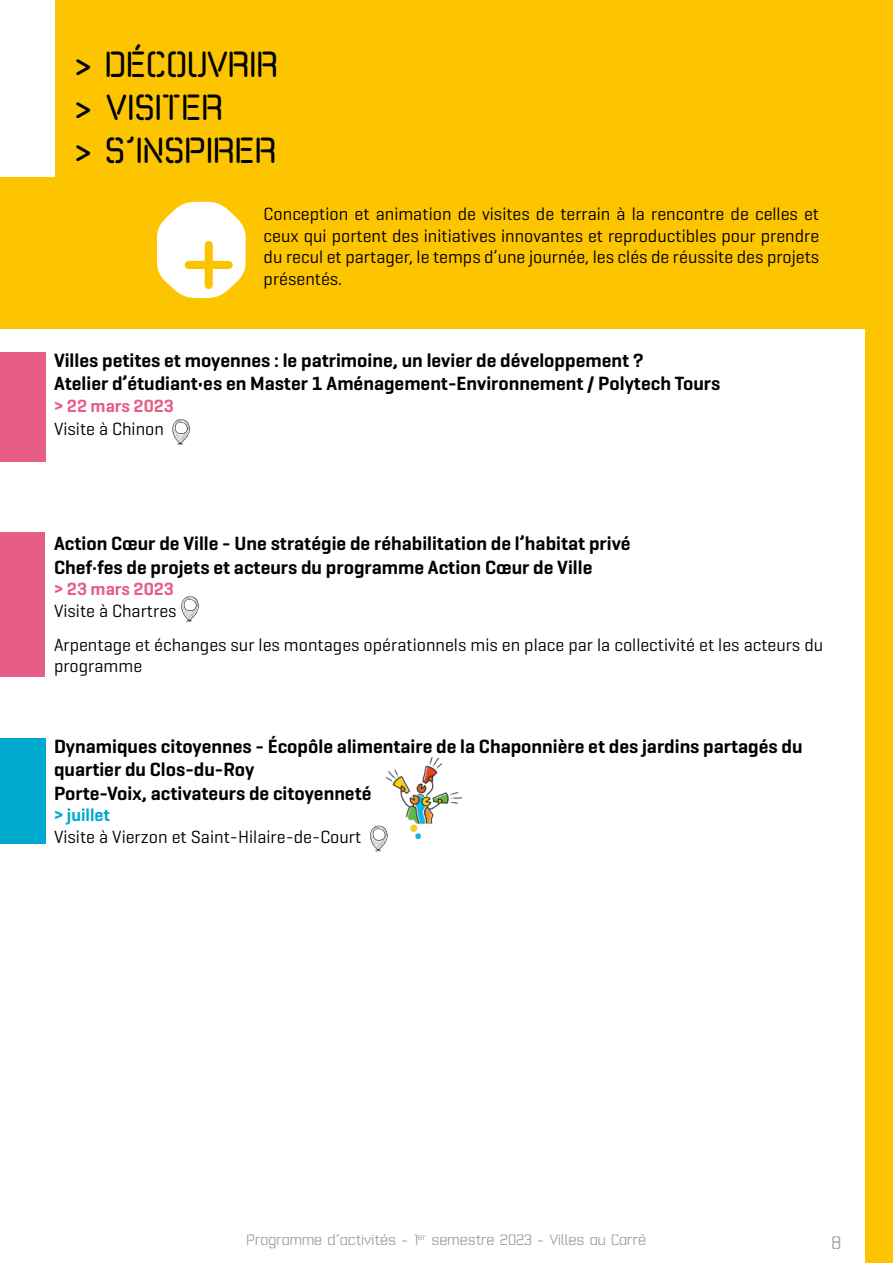
<style>
.page{position:relative;width:893px;height:1263px;background:#fff}
.page>*{position:absolute;margin:0;border:0;box-sizing:border-box;transform-origin:0 0}
.t1{font:123px "Exakt";color:#fdc300}
.t2{font:700 36px/43.2px "Exakt";color:#000}
.t3{font:600 19.5px/23.4px "Geogrotesque";color:#000}
.t4{font:18px/21.6px "Geogrotesque";color:#000;text-align:justify}
.t5{font:600 18px "Geogrotesque";color:#e75d85}
.t6{font:600 18px "Geogrotesque";color:#00aace}
.t7{font:18px "Exakt";color:#9d9c9c}
.t8{font:15px "Exakt";color:#9d9c9c}
</style>
<div class="page">
<div style="left:865px;top:0;width:28px;height:1263px;background:#fdc400"></div>
<div style="left:0;top:0;width:893px;height:329px;background:#fdc400"></div>
<div style="left:0;top:0;width:54px;height:176px;background:#fff"></div>
<div style="left:0;top:533px;width:44px;height:144px;background:#e75d85"></div>
<div style="left:0;top:738px;width:45px;height:105px;background:#00aace"></div>
<div style="left:0;top:352px;width:45px;height:110px;background:#e75d85"></div>
<svg style="left:172px;top:419px;width:18px;height:26px"></svg>
<svg style="left:181px;top:596px;width:18px;height:26px"></svg>
<svg style="left:370px;top:825px;width:18px;height:27px"></svg>
<img style="left:386px;top:757px;width:75px;height:81px">
<svg style="left:157px;top:202px;width:89px;height:96px"></svg>
<h2 class="t2" style="left:74px;top:43px;width:205px">&gt; DÉCOUVRIR &gt; VISITER<br>&gt; S’INSPIRER</h2>
<h1 class="t1" style="left:178px;top:207px;width:63px">+</h1>
<p class="t4" style="left:264px;top:203px;width:557px">Conception et animation de visites de terrain à la rencontre de celles et ceux qui portent des initiatives innovantes et reproductibles pour prendre du recul et partager, le temps d’une journée, les clés de réussite des projets présentés.</p>
<p class="t3" style="left:54px;top:349px;width:668px">Villes petites et moyennes : le patrimoine, un levier de développement ?<br>Atelier d’étudiant•es en Master 1 Aménagement-Environnement / Polytech Tours</p>
<p class="t5" style="left:54px;top:396px;width:122px">&gt; 22 mars 2023</p>
<p class="t4" style="left:54px;top:419px;width:112px">Visite à Chinon</p>
<p class="t3" style="left:54px;top:532px;width:578px">Action Cœur de Ville - Une stratégie de réhabilitation de l’habitat privé<br>Chef·fes de projets et acteurs du programme Action Cœur de Ville</p>
<p class="t5" style="left:54px;top:580px;width:122px">&gt; 23 mars 2023</p>
<p class="t4" style="left:54px;top:594px;width:771px;line-height:33.6px">Visite à Chartres<br>Arpentage et échanges sur les montages opérationnels mis en place par la collectivité et les acteurs du</p>
<p class="t4" style="left:54px;top:655px;width:90px">programme</p>
<p class="t3" style="left:54px;top:735px;width:750px">Dynamiques citoyennes - Écopôle alimentaire de la Chaponnière et des jardins partagés du quartier du Clos-du-Roy<br>Porte-Voix, activateurs de citoyenneté</p>
<p class="t6" style="left:54px;top:805px;width:58px">&gt; juillet</p>
<p class="t4" style="left:54px;top:826px;width:309px">Visite à Vierzon et Saint-Hilaire-de-Court</p>
<p class="t8" style="left:247px;top:1234px;width:401px">Programme d’activités - 1<sup>er</sup> semestre 2023 - Villes au Carré</p>
<p class="t7" style="left:831px;top:1236px;width:11px">8</p>
</div>
